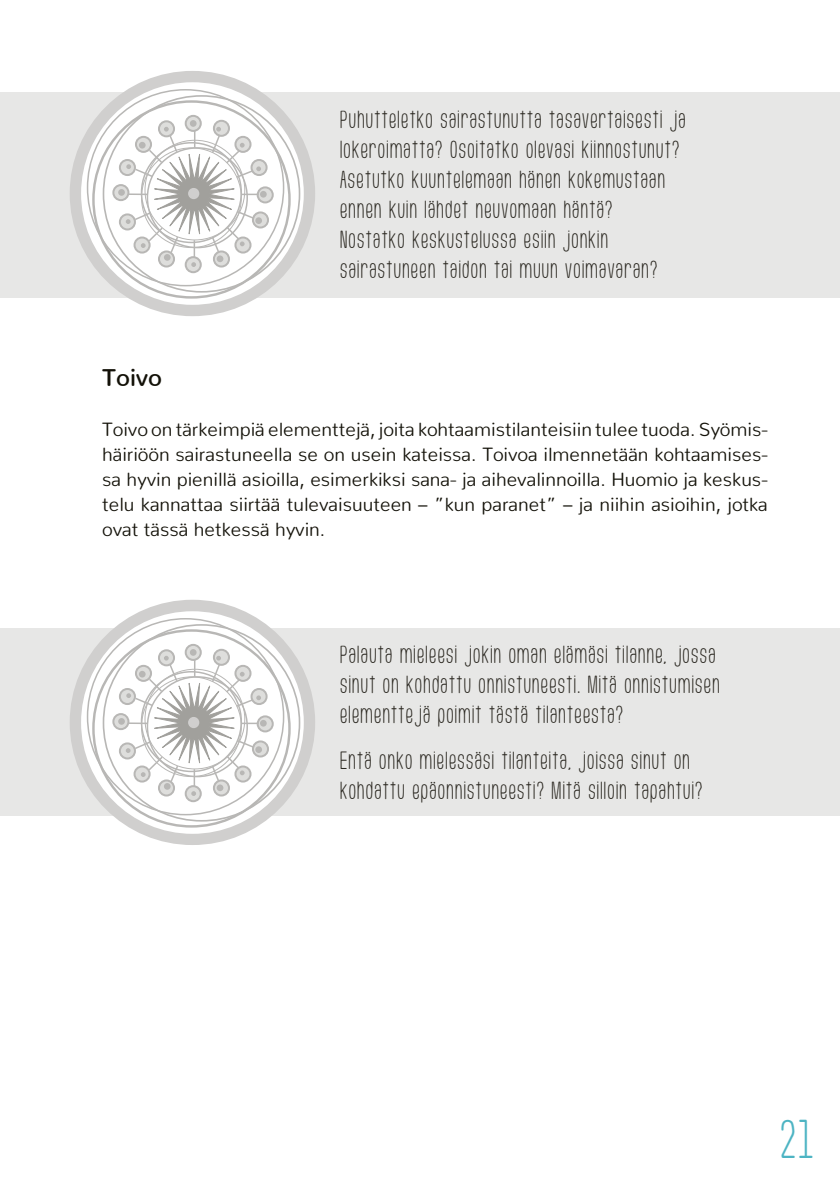
<style>
.page{position:relative;width:840px;height:1191px;background:#fff}
.page>*{position:absolute;margin:0;border:0;box-sizing:border-box;transform-origin:0 0}
.t1{font:48px "Usuazi Hosomozi";color:#4db4c3}
.t2{font:600 24px "Nunito";color:#131108}
.t3{font:22px/30px "Usuazi Hosomozi";color:#2b2821}
.t4{font:300 19px/25px "Nunito";color:#131108;text-align:justify}
</style>
<div class="page">
<div style="left:0;top:92px;width:839px;height:205px;background:#e7e7e6"></div>
<div style="left:70px;top:71px;width:245px;height:245px;background:#d0cfce;border-radius:50%"></div>
<div style="left:0;top:628px;width:839px;height:187px;background:#e7e7e6"></div>
<svg style="left:82px;top:83px;width:220px;height:221px;background:#f1f1f1"></svg>
<div style="left:214px;top:121px;width:15px;height:15px;background:#dededc;border-radius:50%"></div>
<div style="left:213px;top:120px;width:17px;height:17px;border:2px solid #b8b7b5;border-radius:50%"></div>
<div style="left:251px;top:160px;width:15px;height:15px;background:#dededc;border-radius:50%"></div>
<div style="left:250px;top:159px;width:17px;height:17px;border:2px solid #b8b7b5;border-radius:50%"></div>
<div style="left:257px;top:187px;width:15px;height:15px;background:#dededc;border-radius:50%"></div>
<div style="left:256px;top:186px;width:17px;height:17px;border:2px solid #b8b7b5;border-radius:50%"></div>
<div style="left:113px;top:185px;width:15px;height:15px;background:#dededc;border-radius:50%"></div>
<div style="left:112px;top:184px;width:17px;height:17px;border:2px solid #b8b7b5;border-radius:50%"></div>
<div style="left:120px;top:160px;width:15px;height:15px;background:#dededc;border-radius:50%"></div>
<div style="left:119px;top:159px;width:17px;height:17px;border:2px solid #b8b7b5;border-radius:50%"></div>
<div style="left:159px;top:121px;width:15px;height:15px;background:#dededc;border-radius:50%"></div>
<div style="left:158px;top:120px;width:17px;height:17px;border:2px solid #b8b7b5;border-radius:50%"></div>
<svg style="left:186px;top:116px;width:15px;height:15px"></svg>
<div style="left:185px;top:115px;width:17px;height:17px;border:2px solid #b8b7b5;border-radius:50%"></div>
<div style="left:253px;top:212px;width:15px;height:15px;background:#dededc;border-radius:50%"></div>
<div style="left:252px;top:211px;width:17px;height:17px;border:2px solid #b8b7b5;border-radius:50%"></div>
<div style="left:120px;top:214px;width:15px;height:15px;background:#dededc;border-radius:50%"></div>
<div style="left:119px;top:213px;width:17px;height:17px;border:2px solid #b8b7b5;border-radius:50%"></div>
<div style="left:186px;top:257px;width:15px;height:15px;background:#dededc;border-radius:50%"></div>
<div style="left:185px;top:256px;width:17px;height:17px;border:2px solid #b8b7b5;border-radius:50%"></div>
<div style="left:190px;top:120px;width:6px;height:7px;background:#b8b7b5;border-radius:50%"></div>
<div style="left:260px;top:191px;width:6px;height:7px;background:#b8b7b5;border-radius:50%"></div>
<div style="left:255px;top:217px;width:7px;height:7px;background:#b8b7b5;border-radius:50%"></div>
<div style="left:118px;top:189px;width:7px;height:7px;background:#b8b7b5;border-radius:50%"></div>
<svg style="left:126px;top:127px;width:135px;height:140px"></svg>
<div style="left:70px;top:600px;width:245px;height:245px;background:#d0cfce;border-radius:50%"></div>
<svg style="left:82px;top:612px;width:220px;height:221px;background:#f1f1f1"></svg>
<div style="left:214px;top:650px;width:15px;height:15px;background:#dededc;border-radius:50%"></div>
<div style="left:213px;top:649px;width:17px;height:17px;border:2px solid #b8b7b5;border-radius:50%"></div>
<div style="left:250px;top:688px;width:17px;height:17px;border:2px solid #b8b7b5;border-radius:50%"></div>
<div style="left:257px;top:716px;width:15px;height:15px;background:#dededc;border-radius:50%"></div>
<div style="left:256px;top:715px;width:17px;height:17px;border:2px solid #b8b7b5;border-radius:50%"></div>
<div style="left:113px;top:714px;width:15px;height:15px;background:#dededc;border-radius:50%"></div>
<div style="left:112px;top:713px;width:17px;height:17px;border:2px solid #b8b7b5;border-radius:50%"></div>
<div style="left:120px;top:689px;width:15px;height:15px;background:#dededc;border-radius:50%"></div>
<div style="left:119px;top:688px;width:17px;height:17px;border:2px solid #b8b7b5;border-radius:50%"></div>
<div style="left:159px;top:650px;width:15px;height:15px;background:#dededc;border-radius:50%"></div>
<div style="left:158px;top:649px;width:17px;height:17px;border:2px solid #b8b7b5;border-radius:50%"></div>
<svg style="left:186px;top:645px;width:15px;height:15px"></svg>
<div style="left:185px;top:644px;width:17px;height:17px;border:2px solid #b8b7b5;border-radius:50%"></div>
<div style="left:252px;top:740px;width:17px;height:17px;border:2px solid #b8b7b5;border-radius:50%"></div>
<div style="left:120px;top:743px;width:15px;height:15px;background:#dededc;border-radius:50%"></div>
<div style="left:119px;top:742px;width:17px;height:17px;border:2px solid #b8b7b5;border-radius:50%"></div>
<div style="left:186px;top:786px;width:15px;height:15px;background:#dededc;border-radius:50%"></div>
<div style="left:185px;top:785px;width:17px;height:17px;border:2px solid #b8b7b5;border-radius:50%"></div>
<div style="left:190px;top:649px;width:6px;height:7px;background:#b8b7b5;border-radius:50%"></div>
<div style="left:118px;top:718px;width:7px;height:6px;background:#b8b7b5;border-radius:50%"></div>
<svg style="left:126px;top:656px;width:140px;height:140px"></svg>
<p class="t3" style="left:339px;top:105px;width:348px">Puhutteletko sairastunutta tasavertaisesti ja lokeroimatta? Osoitatko olevasi kiinnostunut?<br>Asetutko kuuntelemaan hänen kokemustaan ennen kuin lähdet neuvomaan häntä?<br>Nostatko keskustelussa esiin jonkin sairastuneen taidon tai muun voimavaran?</p>
<p class="t2" style="left:102px;top:357px;width:61px">Toivo</p>
<p class="t4" style="left:102px;top:415px;width:667px">Toivo on tärkeimpiä elementtejä, joita kohtaamistilanteisiin tulee tuoda. Syömis&shy;häiriöön sairastuneella se on usein kateissa. Toivoa ilmennetään kohtaamises&shy;sa hyvin pienillä asioilla, esimerkiksi sana- ja aihevalinnoilla. Huomio ja keskus&shy;telu kannattaa siirtää tulevaisuuteen – ”kun paranet” – ja niihin asioihin, jotka ovat tässä hetkessä hyvin.</p>
<p class="t3" style="left:339px;top:640px;width:382px">Palauta mieleesi jokin oman elämäsi tilanne, jossa sinut on kohdattu onnistuneesti. Mitä onnistumisen elementtejä poimit tästä tilanteesta?</p>
<p class="t3" style="left:339px;top:746px;width:365px">Entä onko mielessäsi tilanteita, joissa sinut on kohdattu epäonnistuneesti? Mitä silloin tapahtui?</p>
<h1 class="t1" style="left:778px;top:1115px;width:37px">21</h1>
</div>
